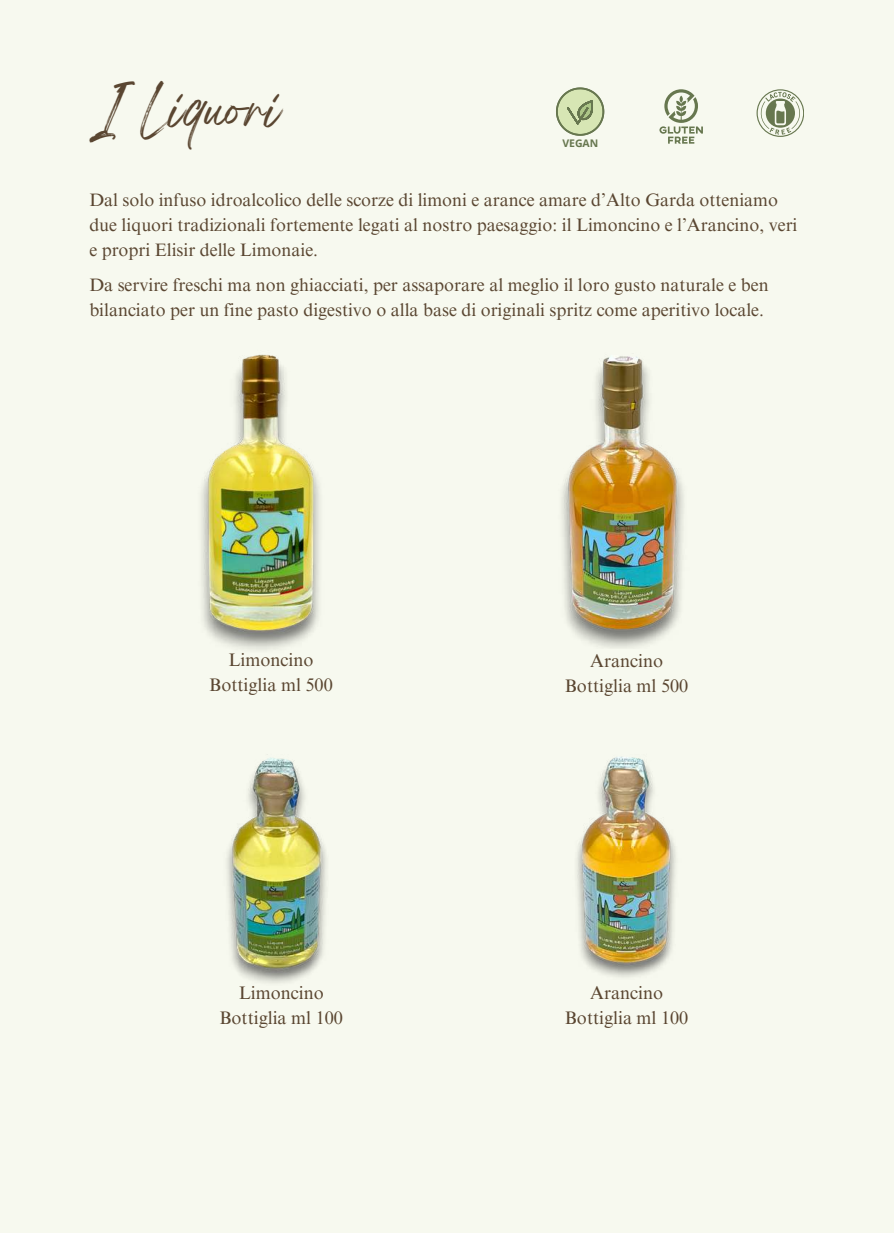
<style>
.page{position:relative;width:894px;height:1233px;background:#fff}
.page>*{position:absolute;margin:0;border:0;box-sizing:border-box;transform-origin:0 0}
.t1{font:45px "Breathing";color:#5a4631}
.t2{font:18.15px/24.8px "Times NRMT Pro";color:#5a4631;text-align:center}
.t3{font:18px/25px "Times NRMT Pro";color:#5a4631}
.t4{font:700 10.5px "Open Sans";color:#67774f}
</style>
<div class="page">
<div style="left:0;top:0;width:893px;height:1233px;background:#f7f9ef"></div>
<svg style="left:659px;top:89px;width:43px;height:54px"></svg>
<svg style="left:756px;top:89px;width:47px;height:48px"></svg>
<svg style="left:556px;top:88px;width:48px;height:48px"></svg>
<img style="left:201px;top:354px;width:119px;height:296px">
<img style="left:561px;top:356px;width:123px;height:292px">
<img style="left:227px;top:757px;width:99px;height:226px">
<img style="left:577px;top:756px;width:99px;height:221px">
<h1 class="t1" style="left:89px;top:96px;width:193px">I Liquori</h1>
<p class="t4" style="left:562px;top:136px;width:38px">VEGAN</p>
<p class="t3" style="left:89px;top:190px;width:709px">Dal solo infuso idroalcolico delle scorze di limoni e arance amare d’Alto Garda otteniamo due liquori tradizionali fortemente legati al nostro paesaggio: il Limoncino e l’Arancino, veri e propri Elisir delle Limonaie.</p>
<p class="t3" style="left:89px;top:275px;width:680px">Da servire freschi ma non ghiacciati, per assaporare al meglio il loro gusto naturale e ben bilanciato per un fine pasto digestivo o alla base di originali spritz come aperitivo locale.</p>
<p class="t2" style="left:209px;top:650px;width:125px">Limoncino<br>Bottiglia ml 500</p>
<p class="t2" style="left:564px;top:651px;width:125px">Arancino<br>Bottiglia ml 500</p>
<p class="t2" style="left:219px;top:983px;width:125px">Limoncino<br>Bottiglia ml 100</p>
<p class="t2" style="left:564px;top:983px;width:125px">Arancino<br>Bottiglia ml 100</p>
</div>
